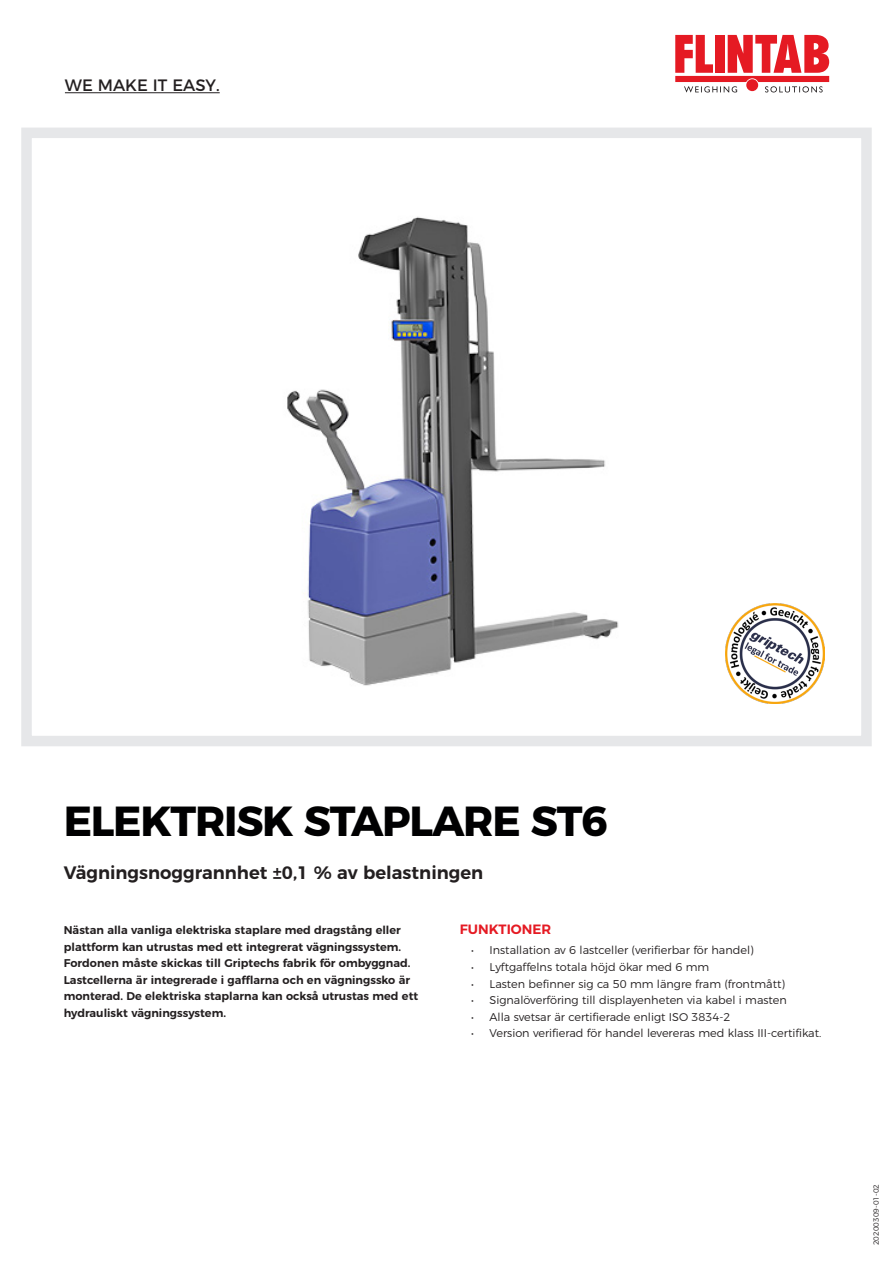
<style>
.page{position:relative;width:893px;height:1263px;background:#fff}
.page>*{position:absolute;margin:0;border:0;box-sizing:border-box;transform-origin:0 0}
.Rubrik{font:700 42px "Montserrat";letter-spacing:-.03em;color:#000001}
.Tabellrubrik{font:600 18px "Montserrat";color:#231f20}
.t1{font:16.5px "Montserrat";color:#231f20}
.Röd_mellanrubrik_1{font:600 13.5px "Montserrat";color:#e51a23}
.Ingress{font:600 11.25px/16.5px "Montserrat";color:#231f20}
.t2{font:300 11.25px "Montserrat";color:#231f20}
.Brödttext{font:300 7.5px "Montserrat";color:#231f20}
</style>
<div class="page">
<svg style="left:675px;top:35px;width:154px;height:57px"></svg>
<hr style="left:65px;top:92px;width:155px;height:1px;background:#231f20">
<div style="left:21px;top:128px;width:851px;height:618px;border:10px solid #e6e7e9"></div>
<img style="left:287px;top:217px;width:332px;height:469px">
<img style="left:725px;top:604px;width:99px;height:99px">
<h3 class="t1" style="left:65px;top:72px;width:156px">WE MAKE IT EASY.</h3>
<p class="Rubrik" style="left:64px;top:786px;width:546px">ELEKTRISK STAPLARE ST6</p>
<p class="Tabellrubrik" style="left:64px;top:857px;width:421px">Vägningsnoggrannhet ±0,1 % av belastningen</p>
<p class="Ingress" style="left:64px;top:921px;width:356px">Nästan alla vanliga elektriska staplare med dragstång eller plattform kan utrustas med ett integrerat vägningssystem.<br>Fordonen måste skickas till Griptechs fabrik för ombyggnad.<br>Lastcellerna är integrerade i gafflarna och en vägningssko är monterad. De elektriska staplarna kan också utrustas med ett hydrauliskt vägningssystem.</p>
<p class="Röd_mellanrubrik_1" style="left:460px;top:918px;width:93px">FUNKTIONER</p>
<p class="t2" style="left:471px;top:942px;width:284px">• Installation av 6 lastceller (verifierbar för handel)</p>
<p class="t2" style="left:471px;top:958px;width:240px">• Lyftgaffelns totala höjd ökar med 6 mm</p>
<p class="t2" style="left:471px;top:975px;width:315px">• Lasten befinner sig ca 50 mm längre fram (frontmått)</p>
<p class="t2" style="left:471px;top:991px;width:317px">• Signalöverföring till displayenheten via kabel i masten</p>
<p class="t2" style="left:471px;top:1008px;width:261px">• Alla svetsar är certifierade enligt ISO 3834-2</p>
<p class="t2" style="left:471px;top:1024px;width:352px">• Version verifierad för handel levereras med klass III-certifikat.</p>
<p class="Brödttext" style="left:870px;top:1245px;width:62px;rotate:-90deg">20200309-01-02</p>
</div>
